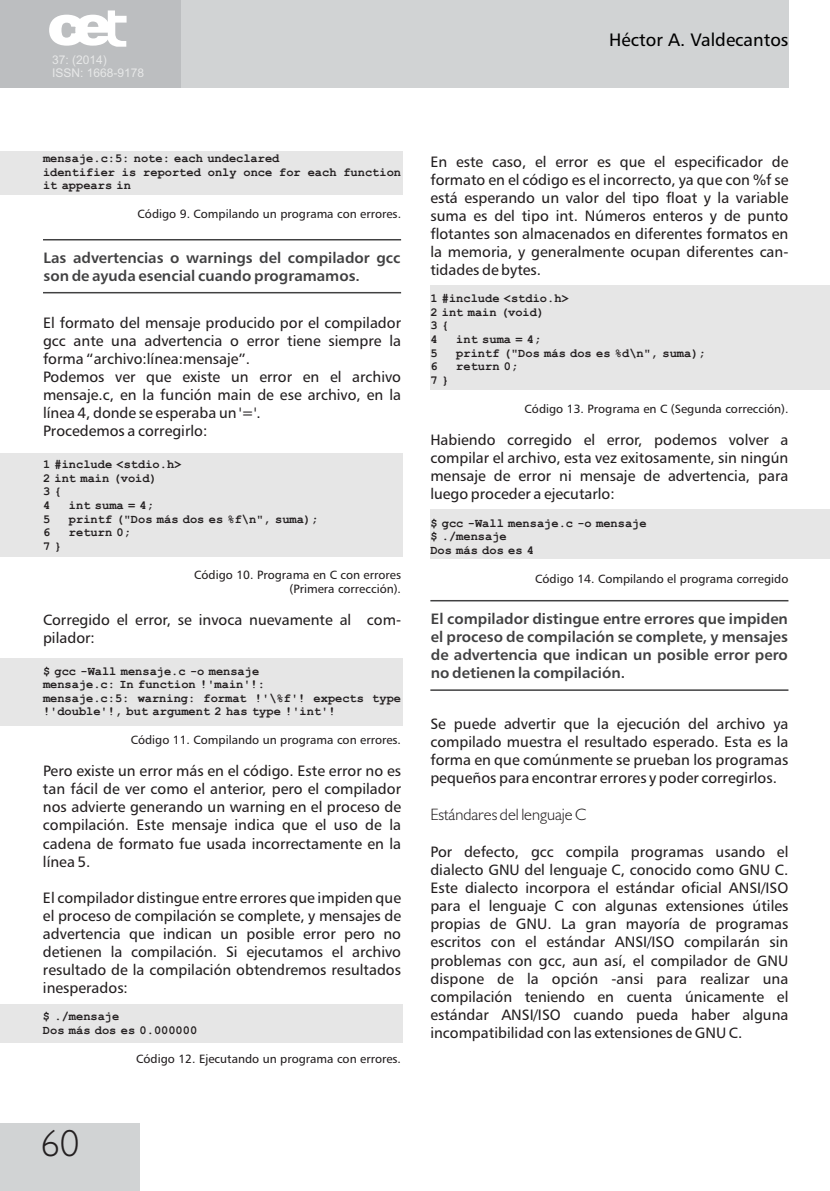
<style>
.page{position:relative;width:830px;height:1191px;background:#fff}
.page>*{position:absolute;margin:0;border:0;box-sizing:border-box;transform-origin:0 0}
.t1{font:300 37.8px "Humanist 521 BT";color:#231f20}
.t2{font:18px "Humanist 777 BT Roman B";color:#000}
.t3{font:300 16.5px "Humanist 521 BT";color:#231f20}
.t4{font:15px/18.1px "Humanist 777 BT Roman B";color:#231f20;text-align:justify}
.t5{font:15px/18.3px "Humanist 777 BT Bold B";color:#414142}
.t6{font:700 12px/13.6px "Courier New";color:#231f20}
.t7{font:12px/14.4px "Humanist 777 BT Roman B";color:#231f20;text-align:right}
.t8{font:12px/13.4px "Arial";color:#e7e8e8}
</style>
<div class="page">
<div style="left:0;top:0;width:788px;height:88px;background:#d1d3d4"></div>
<div style="left:0;top:0;width:180px;height:88px;background:#bcbec0"></div>
<div style="left:0;top:152px;width:402px;height:43px;background:#e6e6e6"></div>
<div style="left:430px;top:285px;width:399px;height:105px;background:#e6e6e6"></div>
<div style="left:430px;top:509px;width:399px;height:50px;background:#e6e6e6"></div>
<div style="left:0;top:453px;width:402px;height:103px;background:#e6e6e6"></div>
<div style="left:0;top:658px;width:402px;height:68px;background:#e6e6e6"></div>
<div style="left:0;top:1004px;width:402px;height:39px;background:#e6e6e6"></div>
<hr style="left:43px;top:239px;width:358px;height:1px;background:#414142">
<hr style="left:43px;top:292px;width:358px;height:1px;background:#414142">
<hr style="left:430px;top:600px;width:358px;height:1px;background:#414142">
<hr style="left:430px;top:689px;width:358px;height:2px;background:#414142">
<svg style="left:49px;top:10px;width:77px;height:37px"></svg>
<div style="left:1px;top:1123px;width:139px;height:68px;background:#d1d3d4"></div>
<p class="t8" style="left:52px;top:54px;width:94px">37: (2014)<br>ISSN: 1668-9178</p>
<p class="t2" style="left:609px;top:32px;width:181px">Héctor A. Valdecantos</p>
<p class="t6" style="left:43px;top:153px;width:359px">mensaje.c:5: note: each undeclared<br>identifier is reported only once for each function it appears in</p>
<p class="t7" style="left:137px;top:208px;width:265px">Código 9. Compilando un programa con errores.</p>
<p class="t5" style="left:43px;top:250px;width:358px">Las advertencias o warnings del compilador gcc son de ayuda esencial cuando programamos.</p>
<p class="t4" style="left:43px;top:315px;width:359px;text-align:left">El formato del mensaje producido por el compilador gcc ante una advertencia o error tiene siempre la forma “archivo:línea:mensaje”.<br>Podemos ver que existe un error en el archivo mensaje.c, en la función main de ese archivo, en la línea 4, donde se esperaba un '='.<br>Procedemos a corregirlo:</p>
<p class="t6" style="left:43px;top:459px;width:140px">1 #include &lt;stdio.h&gt;<br>2 int main (void)<br>3 {<br>4</p>
<p class="t6" style="left:69px;top:499px;width:86px">int suma = 4;</p>
<p class="t6" style="left:43px;top:513px;width:9px">5</p>
<p class="t6" style="left:69px;top:513px;width:251px">printf ("Dos más dos es %f\n", suma);</p>
<p class="t6" style="left:43px;top:527px;width:9px">6</p>
<p class="t6" style="left:69px;top:527px;width:63px">return 0;</p>
<p class="t6" style="left:43px;top:540px;width:20px">7 }</p>
<p class="t7" style="left:194px;top:568px;width:208px">Código 10. Programa en C con errores (Primera corrección).</p>
<p class="t4" style="left:43px;top:612px;width:359px">Corregido el error, se invoca nuevamente al com&shy;pilador:</p>
<p class="t6" style="left:43px;top:665px;width:359px">$ gcc -Wall mensaje.c -o mensaje<br>mensaje.c: In function !'main'!:<br>mensaje.c:5: warning: format !'\%f'! expects type !'double'!, but argument 2 has type !'int'!</p>
<p class="t7" style="left:131px;top:734px;width:272px">Código 11. Compilando un programa con errores.</p>
<p class="t4" style="left:43px;top:763px;width:359px">Pero existe un error más en el código. Este error no es tan fácil de ver como el anterior, pero el compilador nos advierte generando un warning en el proceso de compilación. Este mensaje indica que el uso de la cadena de formato fue usada incorrectamente en la línea 5.</p>
<p class="t4" style="left:43px;top:890px;width:359px">El compilador distingue entre errores que impiden que el proceso de compilación se complete, y mensajes de advertencia que indican un posible error pero no detienen la compilación. Si ejecutamos el archivo resultado de la compilación obtendremos resultados inesperados:</p>
<p class="t6" style="left:43px;top:1011px;width:156px">$ ./mensaje<br>Dos más dos es 0.000000</p>
<p class="t7" style="left:136px;top:1052px;width:266px">Código 12. Ejecutando un programa con errores.</p>
<h1 class="t1" style="left:41px;top:1127px;width:40px">60</h1>
<p class="t4" style="left:430px;top:154px;width:359px">En este caso, el error es que el especificador de formato en el código es el incorrecto, ya que con %f se está esperando un valor del tipo float y la variable suma es del tipo int. Números enteros y de punto flotantes son almacenados en diferentes formatos en la memoria, y generalmente ocupan diferentes can&shy;tidades de bytes.</p>
<p class="t6" style="left:430px;top:293px;width:140px">1 #include &lt;stdio.h&gt;<br>2 int main (void)<br>3 {<br>4</p>
<p class="t6" style="left:456px;top:334px;width:86px">int suma = 4;</p>
<p class="t6" style="left:430px;top:347px;width:9px">5</p>
<p class="t6" style="left:456px;top:347px;width:251px">printf ("Dos más dos es %d\n", suma);</p>
<p class="t6" style="left:430px;top:361px;width:9px">6</p>
<p class="t6" style="left:456px;top:361px;width:63px">return 0;</p>
<p class="t6" style="left:430px;top:374px;width:20px">7 }</p>
<p class="t7" style="left:524px;top:402px;width:265px">Código 13. Programa en C (Segunda corrección).</p>
<p class="t4" style="left:430px;top:431px;width:359px">Habiendo corregido el error, podemos volver a compilar el archivo, esta vez exitosamente, sin ningún mensaje de error ni mensaje de advertencia, para luego proceder a ejecutarlo:</p>
<p class="t6" style="left:430px;top:517px;width:218px">$ gcc -Wall mensaje.c -o mensaje $ ./mensaje<br>Dos más dos es 4</p>
<p class="t7" style="left:535px;top:572px;width:254px">Código 14. Compilando el programa corregido</p>
<p class="t5" style="left:430px;top:610px;width:358px;text-align:justify">El compilador distingue entre errores que impiden el proceso de compilación se complete, y mensajes de advertencia que indican un posible error pero no detienen la compilación.</p>
<p class="t4" style="left:430px;top:715px;width:359px">Se puede advertir que la ejecución del archivo ya compilado muestra el resultado esperado. Esta es la forma en que comúnmente se prueban los programas pequeños para encontrar errores y poder corregirlos.</p>
<p class="t3" style="left:430px;top:807px;width:157px">Estándares del lenguaje C</p>
<p class="t4" style="left:430px;top:844px;width:359px">Por defecto, gcc compila programas usando el dialecto GNU del lenguaje C, conocido como GNU C.<br>Este dialecto incorpora el estándar oficial ANSI/ISO para el lenguaje C con algunas extensiones útiles propias de GNU. La gran mayoría de programas escritos con el estándar ANSI/ISO compilarán sin problemas con gcc, aun así, el compilador de GNU dispone de la opción -ansi para realizar una compilación teniendo en cuenta únicamente el estándar ANSI/ISO cuando pueda haber alguna incompatibilidad con las extensiones de GNU C.</p>
</div>
